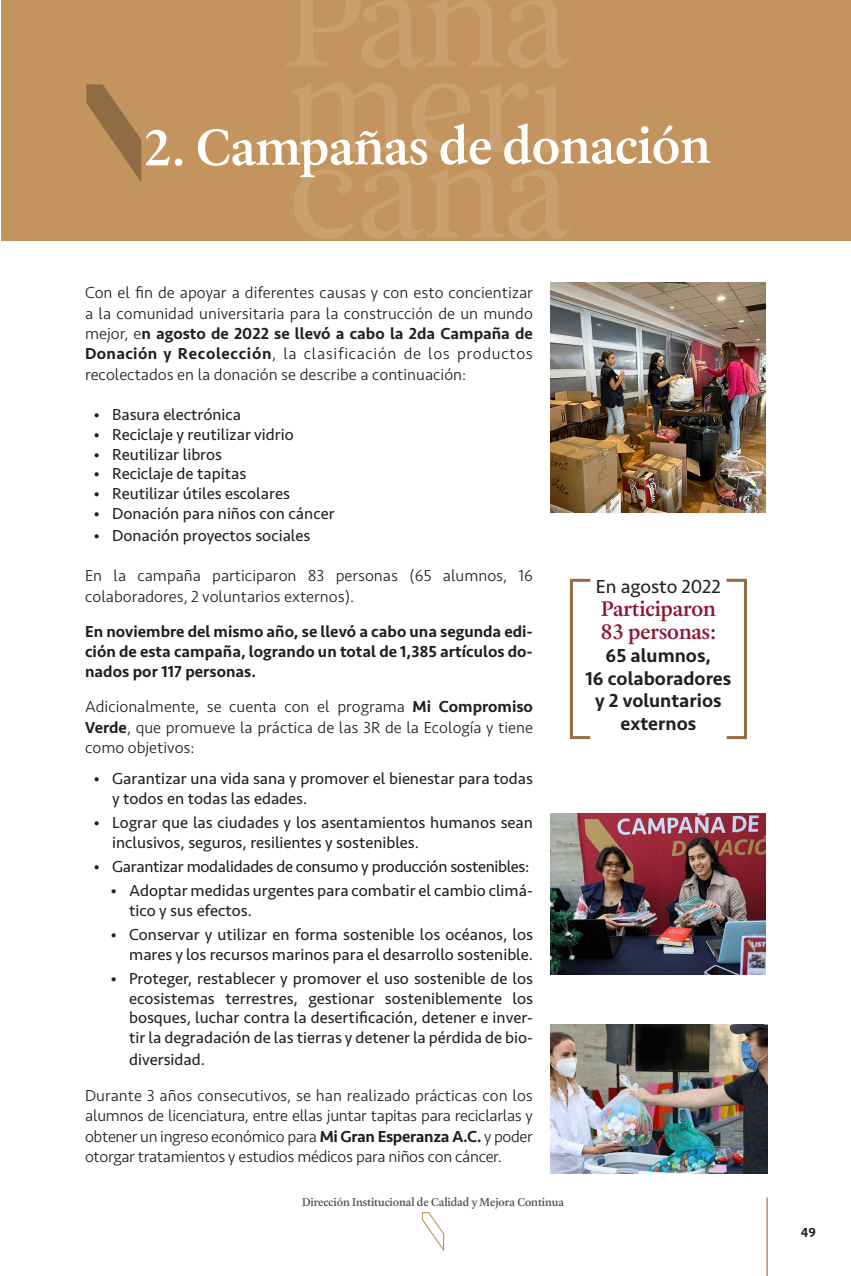
<style>
.page{position:relative;width:851px;height:1276px;background:#fff}
.page>*{position:absolute;margin:0;border:0;box-sizing:border-box;transform-origin:0 0}
.t1{font:600 54px "Laurentian Std";color:#fff}
.subtítulos{font:600 22.5px "Laurentian Std";color:#8e1737}
.subtítulos-2{font:500 19.5px "Seravek";color:#231f20}
.subtítulos-3{font:19.5px "Seravek Basic";color:#231f20}
.t2{font:16.5px/19.8px "Seravek Basic";color:#231f20}
.texto_base{font:300 16.5px/20.4px "Seravek";color:#231f20;text-align:justify}
.texto_base-2{font:500 16.5px/20.4px "Seravek";color:#231f20;text-align:justify}
.t3{font:16.5px "Seravek Basic";letter-spacing:-.02em;color:#231f20}
.t4{font:500 13.5px "Seravek";color:#231f20}
.t5{font:600 12px "Laurentian Std";color:#53565a}
.s1{font-weight:500}
</style>
<div class="page">
<svg style="left:421px;top:1212px;width:23px;height:40px"></svg>
<hr style="left:766px;top:1197px;width:1px;height:79px;background:#b79257">
<div style="left:1px;top:0;width:849px;height:240px;background:#c3945d"></div>
<svg style="left:286px;top:0;width:284px;height:239px"></svg>
<svg style="left:86px;top:84px;width:55px;height:98px"></svg>
<img style="left:551px;top:283px;width:214px;height:229px">
<div style="left:570px;top:579px;width:21px;height:160px;border:3px solid #926e42"></div>
<div style="left:724px;top:579px;width:22px;height:160px;border:3px solid #926e42"></div>
<img style="left:551px;top:813px;width:214px;height:161px">
<img style="left:551px;top:1024px;width:216px;height:150px">
<p class="t1" style="left:143px;top:115px;width:568px">2. Campañas de donación</p>
<p class="texto_base" style="left:85px;top:283px;width:449px">Con el fin de apoyar a diferentes causas y con esto concientizar a la comunidad universitaria para la construcción de un mundo mejor, e<span class="s1">n agosto de 2022 se llevó a cabo la 2da Campaña de Donación y Recolección</span>, la clasificación de los productos recolectados en la donación se describe a continuación:</p>
<p class="t2" style="left:94px;top:404px;width:149px">• Basura electrónica</p>
<p class="t2" style="left:94px;top:424px;width:202px">• Reciclaje y reutilizar vidrio</p>
<p class="t2" style="left:94px;top:444px;width:130px">• Reutilizar libros</p>
<p class="t2" style="left:94px;top:464px;width:154px">• Reciclaje de tapitas</p>
<p class="t2" style="left:94px;top:483px;width:198px">• Reutilizar útiles escolares</p>
<p class="t2" style="left:94px;top:503px;width:242px">• Donación para niños con cáncer</p>
<p class="t2" style="left:94px;top:525px;width:218px">• Donación proyectos sociales</p>
<p class="texto_base" style="left:85px;top:566px;width:449px">En la campaña participaron 83 personas (65 alumnos, 16 colaboradores, 2 voluntarios externos).</p>
<p class="texto_base-2" style="left:85px;top:621px;width:449px">En noviembre del mismo año, se llevó a cabo una segunda edi&shy;ción de esta campaña, logrando un total de 1,385 artículos do&shy;nados por 117 personas.</p>
<p class="texto_base" style="left:85px;top:697px;width:449px">Adicionalmente, se cuenta con el programa <span class="s1">Mi Compromiso Verde</span>, que promueve la práctica de las 3R de la Ecología y tiene como objetivos:</p>
<p class="t2" style="left:112px;top:768px;width:422px;text-indent:-18px">• Garantizar una vida sana y promover el bienestar para todas y todos en todas las edades.</p>
<p class="t2" style="left:112px;top:812px;width:422px;text-indent:-18px">• Lograr que las ciudades y los asentamientos humanos sean inclusivos, seguros, resilientes y sostenibles.</p>
<p class="t3" style="left:94px;top:856px;width:437px">• Garantizar modalidades de consumo y producción sostenibles:</p>
<p class="t2" style="left:129px;top:880px;width:405px;text-indent:-18px">• Adoptar medidas urgentes para combatir el cambio climá&shy;tico y sus efectos.</p>
<p class="t2" style="left:111px;top:924px;width:424px;text-align:right">• Conservar y utilizar en forma sostenible los océanos, los mares y los recursos marinos para el desarrollo sostenible.</p>
<p class="t2" style="left:129px;top:968px;width:405px;text-align:justify;text-indent:-18px">• Proteger, restablecer y promover el uso sostenible de los ecosistemas terrestres, gestionar sosteniblemente los bosques, luchar contra la desertificación, detener e inver&shy;tir la degradación de las tierras y detener la pérdida de bio-</p>
<p class="t2" style="left:129px;top:1049px;width:77px">diversidad.</p>
<p class="texto_base" style="left:85px;top:1085px;width:449px">Durante 3 años consecutivos, se han realizado prácticas con los alumnos de licenciatura, entre ellas juntar tapitas para reciclarlas y obtener un ingreso económico para <span class="s1">Mi Gran Esperanza A.C.</span> y poder otorgar tratamientos y estudios médicos para niños con cáncer.</p>
<p class="t5" style="left:302px;top:1195px;width:263px">Dirección Institucional de Calidad y Mejora Continua</p>
<p class="subtítulos-3" style="left:595px;top:575px;width:126px">En agosto 2022</p>
<p class="subtítulos" style="left:601px;top:595px;width:116px">Participaron</p>
<p class="subtítulos" style="left:600px;top:618px;width:117px">83 personas:</p>
<p class="subtítulos-2" style="left:605px;top:643px;width:107px">65 alumnos,</p>
<p class="subtítulos-2" style="left:585px;top:666px;width:147px">16 colaboradores</p>
<p class="subtítulos-2" style="left:595px;top:689px;width:128px">y 2 voluntarios</p>
<p class="subtítulos-2" style="left:620px;top:711px;width:77px">externos</p>
<p class="t4" style="left:800px;top:1224px;width:17px">49</p>
</div>
